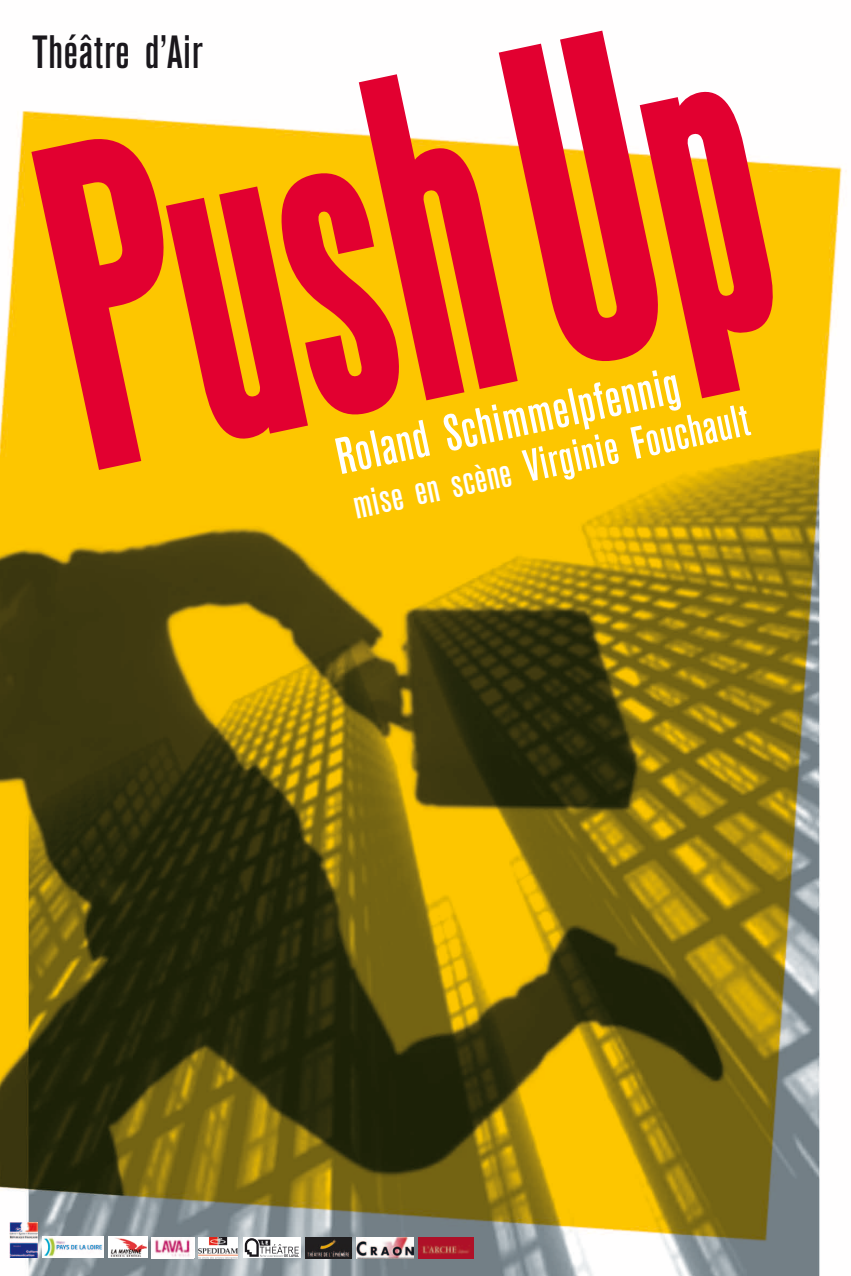
<style>
.page{position:relative;width:851px;height:1276px;background:#fff}
.page>*{position:absolute;margin:0;border:0;box-sizing:border-box;transform-origin:0 0}
.t1{font:700 391.65px "Steelfish";color:#e20030}
.t2{font:condensed 54px "Agrotesk";color:#fff}
.t3{font:condensed 48.75px "Agrotesk";color:#1a171c}
.t4{font:condensed 47.7px "Agrotesk";color:#fff}
.s1{font-size:40.35px}
</style>
<div class="page">
<img style="left:0;top:111px;width:847px;height:1165px">
<img style="left:151px;top:1237px;width:43px;height:21px">
<svg style="left:243px;top:1237px;width:57px;height:21px"></svg>
<svg style="left:245px;top:1238px;width:54px;height:18px"></svg>
<img style="left:356px;top:1237px;width:58px;height:21px">
<img style="left:109px;top:1237px;width:38px;height:20px">
<img style="left:10px;top:1222px;width:28px;height:35px">
<img style="left:419px;top:1237px;width:54px;height:21px">
<img style="left:199px;top:1237px;width:39px;height:21px">
<img style="left:306px;top:1237px;width:45px;height:21px">
<img style="left:43px;top:1237px;width:60px;height:20px">
<h1 class="t1" style="left:8px;top:100px;width:724px;rotate:-12deg">Push Up</h1>
<p class="t3" style="left:32px;top:27px;width:172px">Théâtre d’Air</p>
<p class="t2" style="left:330px;top:429px;width:352px;rotate:-12deg">Roland Schimmelpfennig</p>
<p class="t4" style="left:347px;top:478px;width:407px;rotate:-12deg"><span class="s1">mise en scène</span> Virginie Fouchault</p>
</div>
